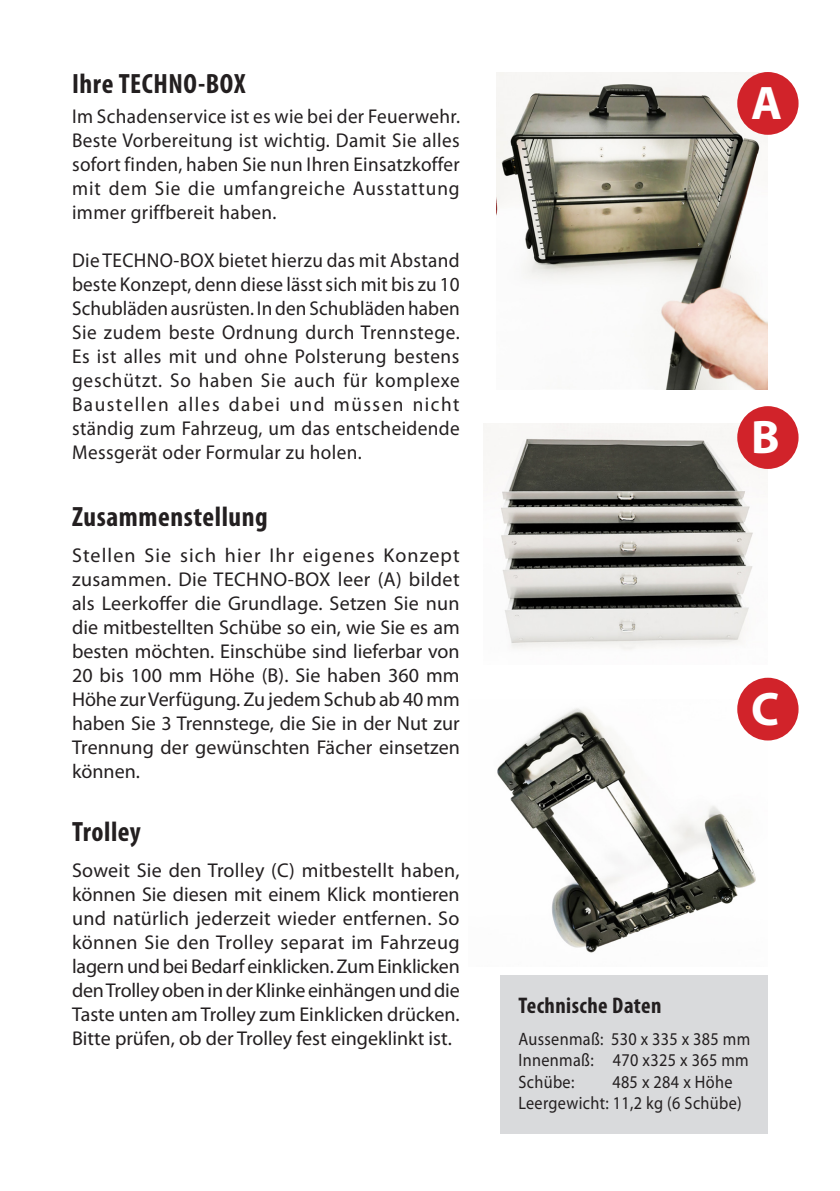
<style>
.page{position:relative;width:840px;height:1191px;background:#fff}
.page>*{position:absolute;margin:0;border:0;box-sizing:border-box;transform-origin:0 0}
.t1{font:700 47.2px "Myriad Pro";color:#fff}
.t2{font:700 condensed 28px "Myriad Pro";letter-spacing:.02em;color:#231f20}
.t3{font:700 condensed 22.6px "Myriad Pro";letter-spacing:.02em;color:#231f20}
.t4{font:20px/24px "Myriad Pro";letter-spacing:.01em;color:#231f20;text-align:justify}
.t5{font:20px/24px "Myriad Pro";letter-spacing:.01em;color:#231f20;text-align:justify;scale:.96 1}
.t6{font:18px "Myriad Pro";letter-spacing:.02em;color:#231f20;scale:.9 1}
</style>
<div class="page">
<img style="left:496px;top:72px;width:271px;height:318px">
<img style="left:483px;top:423px;width:278px;height:227px">
<div style="left:736px;top:72px;width:62px;height:63px;background:#d1232a;border-radius:50%"></div>
<div style="left:736px;top:406px;width:62px;height:63px;background:#d1232a;border-radius:50%"></div>
<img style="left:497px;top:708px;width:270px;height:245px">
<div style="left:736px;top:677px;width:62px;height:63px;background:#d1232a;border-radius:50%"></div>
<div style="left:500px;top:975px;width:267px;height:159px;background:#d9dadc"></div>
<p class="t2" style="left:72px;top:66px;width:175px">Ihre TECHNO-BOX</p>
<p class="t5" style="left:72px;top:104px;width:405px">Im Schadenservice ist es wie bei der Feuerwehr.<br>Beste Vorbereitung ist wichtig. Damit Sie alles sofort finden, haben Sie nun Ihren Einsatzkoffer mit dem Sie die umfangreiche Ausstattung immer griffbereit haben.</p>
<p class="t5" style="left:72px;top:248px;width:405px">Die TECHNO-BOX bietet hierzu das mit Abstand beste Konzept, denn diese lässt sich mit bis zu 10<br>Schubläden ausrüsten. In den Schubläden haben Sie zudem beste Ordnung durch Trennstege.<br>Es ist alles mit und ohne Polsterung bestens geschützt. So haben Sie auch für komplexe Baustellen alles dabei und müssen nicht ständig zum Fahrzeug, um das entscheidende Messgerät oder Formular zu holen.</p>
<p class="t2" style="left:72px;top:499px;width:197px">Zusammenstellung</p>
<p class="t4" style="left:72px;top:543px;width:389px">Stellen Sie sich hier Ihr eigenes Konzept zusammen. Die TECHNO-BOX leer (A) bildet als Leerkoffer die Grundlage. Setzen Sie nun die mitbestellten Schübe so ein, wie Sie es am besten möchten. Einschübe sind lieferbar von 20 bis 100 mm Höhe (B). Sie haben 360 mm Höhe zur Verfügung. Zu jedem Schub ab 40 mm haben Sie 3 Trennstege, die Sie in der Nut zur Trennung der gewünschten Fächer einsetzen können.</p>
<p class="t2" style="left:72px;top:814px;width:70px">Trolley</p>
<p class="t4" style="left:72px;top:858px;width:389px">Soweit Sie den Trolley (C) mitbestellt haben, können Sie diesen mit einem Klick montieren und natürlich jederzeit wieder entfernen. So können Sie den Trolley separat im Fahrzeug lagern und bei Bedarf einklicken. Zum Einklicken den Trolley oben in der Klinke einhängen und die Taste unten am Trolley zum Einklicken drücken.<br>Bitte prüfen, ob der Trolley fest eingeklinkt ist.</p>
<p class="t1" style="left:750px;top:72px;width:32px">A</p>
<p class="t1" style="left:750px;top:406px;width:30px">B</p>
<p class="t1" style="left:750px;top:678px;width:30px">C</p>
<p class="t3" style="left:518px;top:991px;width:144px">Technische Daten</p>
<p class="t6" style="left:518px;top:1027px;width:259px">Aussenmaß: 530 x 335 x 385 mm</p>
<p class="t6" style="left:518px;top:1049px;width:257px">Innenmaß: 470 x325 x 365 mm</p>
<p class="t6" style="left:518px;top:1070px;width:64px">Schübe:</p>
<p class="t6" style="left:612px;top:1070px;width:135px">485 x 284 x Höhe</p>
<p class="t6" style="left:518px;top:1092px;width:249px">Leergewicht: 11,2 kg (6 Schübe)</p>
</div>
